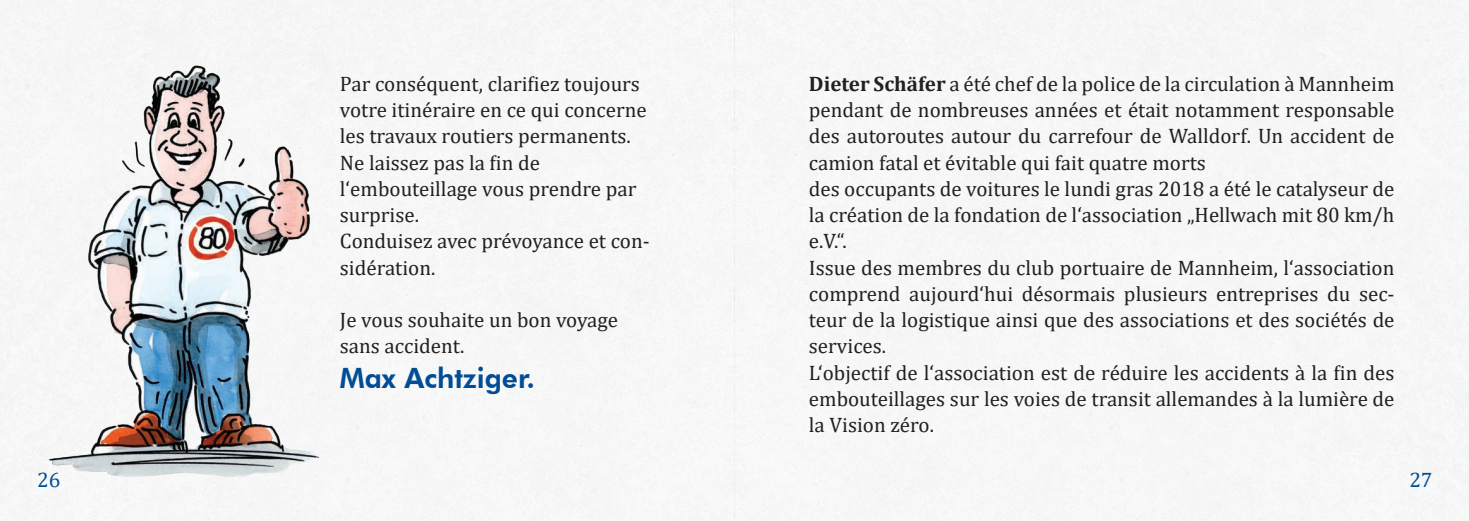
<style>
.page{position:relative;width:1469px;height:521px;background:#fff}
.page>*{position:absolute;margin:0;border:0;box-sizing:border-box;transform-origin:0 0}
.t1{font:800 28px "Futura BT";color:#014d95}
.t2{font:21px/26.2px "Cambria";color:#231f20}
.t3{font:21px "Cambria";color:#014d95}
.s1{font-weight:700}
</style>
<div class="page">
<img style="left:38px;top:54px;width:281px;height:431px">
<p class="t2" style="left:340px;top:70px;width:311px">Par conséquent, clarifiez toujours votre itinéraire en ce qui concerne les travaux routiers permanents.<br>Ne laissez pas la fin de l‘embouteillage vous prendre par surprise.<br>Conduisez avec prévoyance et con&shy;sidération.</p>
<p class="t2" style="left:340px;top:307px;width:280px">Je vous souhaite un bon voyage sans accident.</p>
<h1 class="t1" style="left:340px;top:361px;width:197px">Max Achtziger.</h1>
<p class="t2" style="left:809px;top:70px;width:587px"><span class="s1">Dieter Schäfer</span> a été chef de la police de la circulation à Mannheim pendant de nombreuses années et était notamment responsable des autoroutes autour du carrefour de Walldorf. Un accident de camion fatal et évitable qui fait quatre morts<br>des occupants de voitures le lundi gras 2018 a été le catalyseur de la création de la fondation de l‘association „Hellwach mit 80 km/h e.V.“.<br>Issue des membres du club portuaire de Mannheim, l‘association comprend aujourd‘hui désormais plusieurs entreprises du sec&shy;teur de la logistique ainsi que des associations et des sociétés de services.<br>L‘objectif de l‘association est de réduire les accidents à la fin des embouteillages sur les voies de transit allemandes à la lumière de la Vision zéro.</p>
<p class="t3" style="left:37px;top:467px;width:25px">26</p>
<p class="t3" style="left:1409px;top:467px;width:25px">27</p>
</div>
